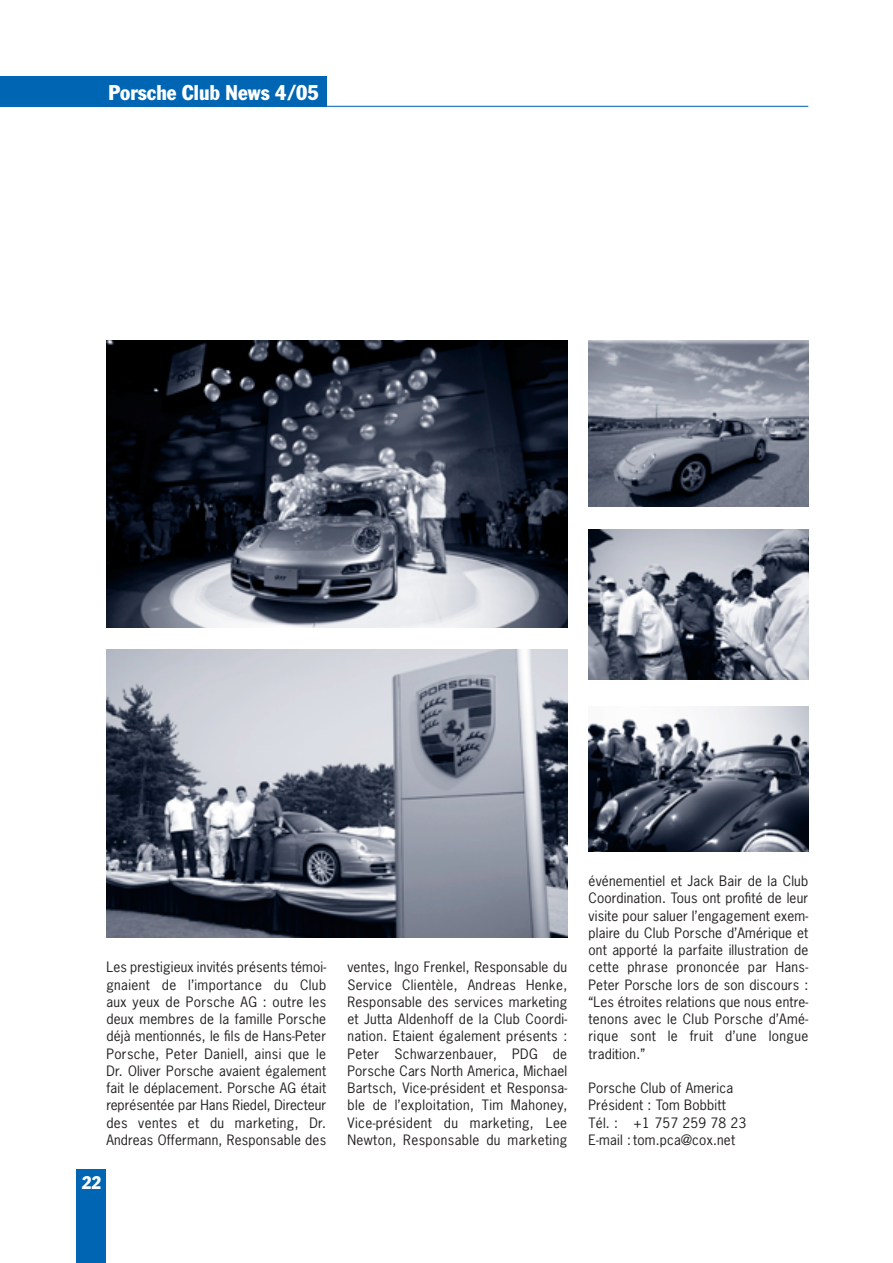
<style>
.page{position:relative;width:893px;height:1263px;background:#fff}
.page>*{position:absolute;margin:0;border:0;box-sizing:border-box;transform-origin:0 0}
.t1{font:condensed 21px "Porsche Franklin Gothic";color:#fff}
.t2{font:condensed 18px "Porsche Franklin Gothic";color:#fff}
.t3{font:13.5px/17.2px "Porsche News Gothic";letter-spacing:.025em;color:#231f20;text-align:justify}
</style>
<div class="page">
<div style="left:0;top:76px;width:326px;height:30px;background:#0066b3"></div>
<hr style="left:0;top:106px;width:808px;height:1px;background:#0066b3">
<div style="left:77px;top:1169px;width:29px;height:94px;background:#0066b3"></div>
<img style="left:588px;top:706px;width:220px;height:146px">
<img style="left:588px;top:530px;width:220px;height:149px">
<img style="left:106px;top:650px;width:461px;height:288px">
<img style="left:106px;top:340px;width:461px;height:287px">
<img style="left:588px;top:340px;width:220px;height:167px">
<h1 class="t1" style="left:108px;top:85px;width:212px">Porsche Club News 4/05</h1>
<p class="t3" style="left:106px;top:960px;width:221px">Les prestigieux invités présents témoi&shy;gnaient de l’importance du Club aux yeux de Porsche AG : outre les deux membres de la famille Porsche déjà mentionnés, le fils de Hans-Peter Porsche, Peter Daniell, ainsi que le Dr. Oliver Porsche avaient également fait le déplacement. Porsche AG était représentée par Hans Riedel, Directeur des ventes et du marketing, Dr.<br>Andreas Offermann, Responsable des</p>
<p class="t3" style="left:347px;top:960px;width:221px">ventes, Ingo Frenkel, Responsable du Service Clientèle, Andreas Henke, Responsable des services marketing et Jutta Aldenhoff de la Club Coordi&shy;nation. Etaient également présents :<br>Peter Schwarzenbauer, PDG de Porsche Cars North America, Michael Bartsch, Vice-président et Responsa&shy;ble de l’exploitation, Tim Mahoney, Vice-président du marketing, Lee Newton, Responsable du marketing</p>
<h2 class="t2" style="left:82px;top:1176px;width:21px">22</h2>
<p class="t3" style="left:588px;top:874px;width:221px">événementiel et Jack Bair de la Club Coordination. Tous ont profité de leur visite pour saluer l’engagement exem&shy;plaire du Club Porsche d’Amérique et ont apporté la parfaite illustration de cette phrase prononcée par Hans-Peter Porsche lors de son discours : “Les étroites relations que nous entre&shy;tenons avec le Club Porsche d’Amé&shy;rique sont le fruit d’une longue tradition.”</p>
<p class="t3" style="left:588px;top:1081px;width:159px;text-align:left">Porsche Club of America<br>Président : Tom Bobbitt<br>Tél. : +1 757 259 78 23<br>E-mail : tom.pca@cox.net</p>
</div>
